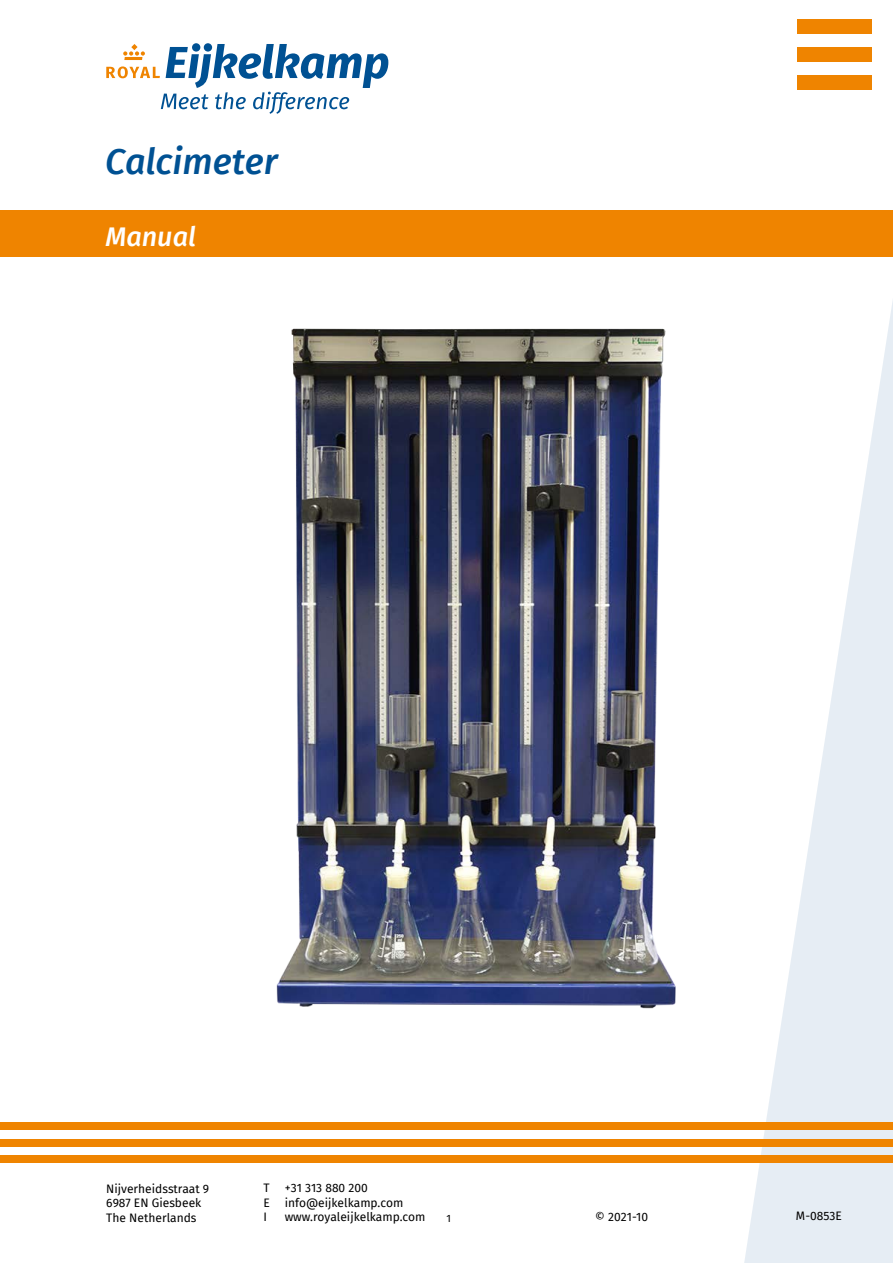
<style>
.page{position:relative;width:893px;height:1263px;background:#fff}
.page>*{position:absolute;margin:0;border:0;box-sizing:border-box;transform-origin:0 0}
.t1{font:italic 500 36px "Fira Sans";color:#005193}
.t2{font:italic 500 27px "Fira Sans";color:#fff}
.t3{font:12px/14.4px "Fira Sans";color:#000}
.t4{font:10.5px "Fira Sans";color:#000}
</style>
<div class="page">
<div style="left:0;top:210px;width:893px;height:47px;background:#ef8400"></div>
<div style="left:797px;top:19px;width:75px;height:14px;background:#ef8400"></div>
<div style="left:797px;top:75px;width:75px;height:14px;background:#ef8400"></div>
<div style="left:797px;top:47px;width:75px;height:14px;background:#ef8400"></div>
<svg style="left:744px;top:301px;width:149px;height:962px;fill:#e6edf4"></svg>
<div style="left:0;top:1123px;width:893px;height:7px;background:#ef8400"></div>
<div style="left:0;top:1139px;width:893px;height:7px;background:#ef8400"></div>
<div style="left:0;top:1155px;width:893px;height:7px;background:#ef8400"></div>
<img style="left:276px;top:301px;width:574px;height:741px">
<svg style="left:106px;top:44px;width:282px;height:70px"></svg>
<h1 class="t1" style="left:105px;top:132px;width:174px">Calcimeter</h1>
<h2 class="t2" style="left:105px;top:215px;width:92px">Manual</h2>
<p class="t3" style="left:106px;top:1181px;width:104px">Nijverheidsstraat 9<br>6987 EN Giesbeek<br>The Netherlands</p>
<p class="t3" style="left:263px;top:1181px;width:8px">T</p>
<p class="t3" style="left:263px;top:1181px;width:141px;text-indent:21px">+31 313 880 200<br>E info@eijkelkamp.com<br>I</p>
<p class="t4" style="left:447px;top:1210px;width:6px">1</p>
<p class="t3" style="left:796px;top:1208px;width:48px">M-0853E</p>
<p class="t3" style="left:285px;top:1209px;width:142px">www.royaleijkelkamp.com</p>
<p class="t3" style="left:595px;top:1210px;width:54px">© 2021-10</p>
</div>
